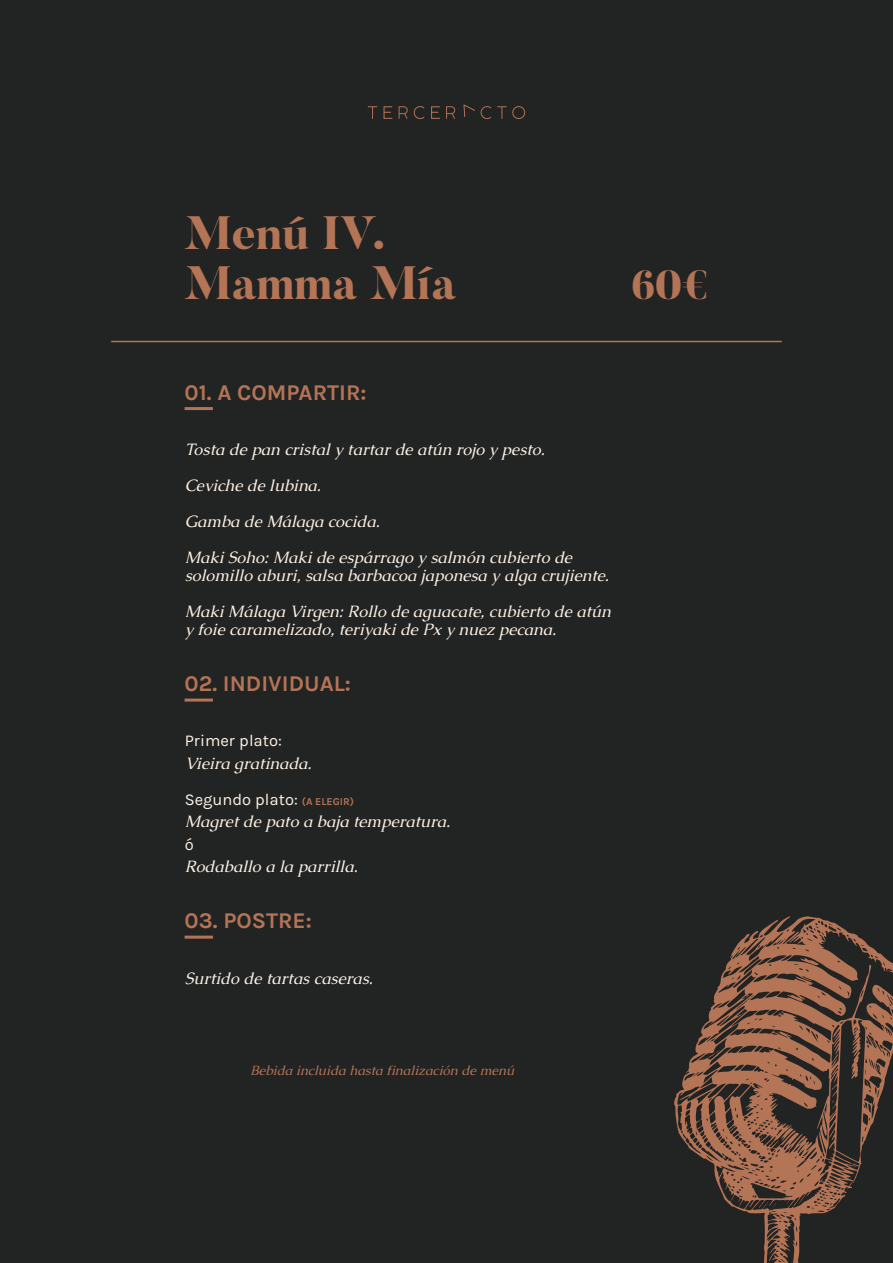
<style>
.page{position:relative;width:893px;height:1263px;background:#222323}
.page>*{position:absolute;margin:0;border:0;box-sizing:border-box;transform-origin:0 0}
.t1{font:800 46.5px/49.5px "Butler";color:#b47456}
.t2{font:800 40.5px "Butler";color:#b47456}
.t3{font:700 22.5px "Karla";color:#b47456}
.t4{font:italic 16.5px/36px "Caudex";color:#fcf1e4}
.t5{font:16.5px "Karla";color:#fcf1e4}
.t6{font:italic 13.5px "Caudex";color:#b47456}
.s1{font-weight:700;font-size:10.5px;color:#b47456}
</style>
<div class="page">
<hr style="left:185px;top:407px;width:28px;height:3px;background:#b47456">
<svg style="left:674px;top:916px;width:219px;height:347px"></svg>
<svg style="left:800px;top:958px;width:19px;height:8px"></svg>
<svg style="left:851px;top:1036px;width:11px;height:43px"></svg>
<svg style="left:781px;top:1123px;width:13px;height:18px"></svg>
<svg style="left:774px;top:1030px;width:6px;height:3px"></svg>
<svg style="left:759px;top:1201px;width:18px;height:9px"></svg>
<svg style="left:745px;top:1107px;width:4px;height:5px"></svg>
<svg style="left:831px;top:1083px;width:3px;height:21px"></svg>
<svg style="left:830px;top:1153px;width:3px;height:5px"></svg>
<svg style="left:725px;top:1189px;width:5px;height:3px"></svg>
<svg style="left:800px;top:1194px;width:6px;height:8px"></svg>
<svg style="left:786px;top:1201px;width:14px;height:5px"></svg>
<svg style="left:709px;top:1050px;width:12px;height:8px"></svg>
<svg style="left:733px;top:1203px;width:6px;height:4px"></svg>
<svg style="left:708px;top:1148px;width:5px;height:7px"></svg>
<svg style="left:870px;top:1037px;width:6px;height:10px"></svg>
<svg style="left:766px;top:942px;width:11px;height:4px"></svg>
<hr style="left:111px;top:341px;width:671px;height:1px;background:#b47456">
<svg style="left:368px;top:106px;width:9px;height:13px"></svg>
<svg style="left:384px;top:106px;width:8px;height:13px"></svg>
<svg style="left:399px;top:106px;width:9px;height:13px"></svg>
<svg style="left:414px;top:106px;width:10px;height:13px"></svg>
<svg style="left:431px;top:106px;width:9px;height:13px"></svg>
<svg style="left:446px;top:106px;width:9px;height:13px"></svg>
<svg style="left:481px;top:106px;width:10px;height:13px"></svg>
<svg style="left:497px;top:106px;width:28px;height:13px"></svg>
<svg style="left:463px;top:104px;width:12px;height:13px"></svg>
<hr style="left:185px;top:698px;width:28px;height:3px;background:#b47456">
<hr style="left:185px;top:936px;width:28px;height:3px;background:#b47456">
<h1 class="t1" style="left:185px;top:209px;width:273px">Menú IV.<br>Mamma Mía</h1>
<h2 class="t2" style="left:631px;top:259px;width:79px">60€</h2>
<h3 class="t3" style="left:185px;top:379px;width:183px">01. A COMPARTIR:</h3>
<p class="t4" style="left:185px;top:431px;width:389px">Tosta de pan cristal y tartar de atún rojo y pesto.<br>Ceviche de lubina.<br>Gamba de Málaga cocida.<br>Maki Soho: Maki de espárrago y salmón cubierto de</p>
<p class="t4" style="left:185px;top:557px;width:428px">solomillo aburi, salsa barbacoa japonesa y alga crujiente.<br>Maki Málaga Virgen: Rollo de aguacate, cubierto de atún</p>
<p class="t4" style="left:185px;top:611px;width:373px">y foie caramelizado, teriyaki de Px y nuez pecana.</p>
<h3 class="t3" style="left:185px;top:671px;width:168px">02. INDIVIDUAL:</h3>
<p class="t5" style="left:185px;top:732px;width:99px">Primer plato:</p>
<p class="t4" style="left:185px;top:745px;width:128px">Vieira gratinada.</p>
<p class="t5" style="left:185px;top:790px;width:171px">Segundo plato: <span class="s1">(A ELEGIR)</span></p>
<p class="t4" style="left:185px;top:803px;width:267px">Magret de pato a baja temperatura.</p>
<p class="t5" style="left:185px;top:835px;width:11px">ó</p>
<p class="t4" style="left:185px;top:848px;width:174px">Rodaballo a la parrilla.</p>
<h3 class="t3" style="left:185px;top:908px;width:129px">03. POSTRE:</h3>
<p class="t4" style="left:185px;top:960px;width:190px">Surtido de tartas caseras.</p>
<p class="t6" style="left:251px;top:1061px;width:265px">Bebida incluida hasta finalización de menú</p>
</div>
